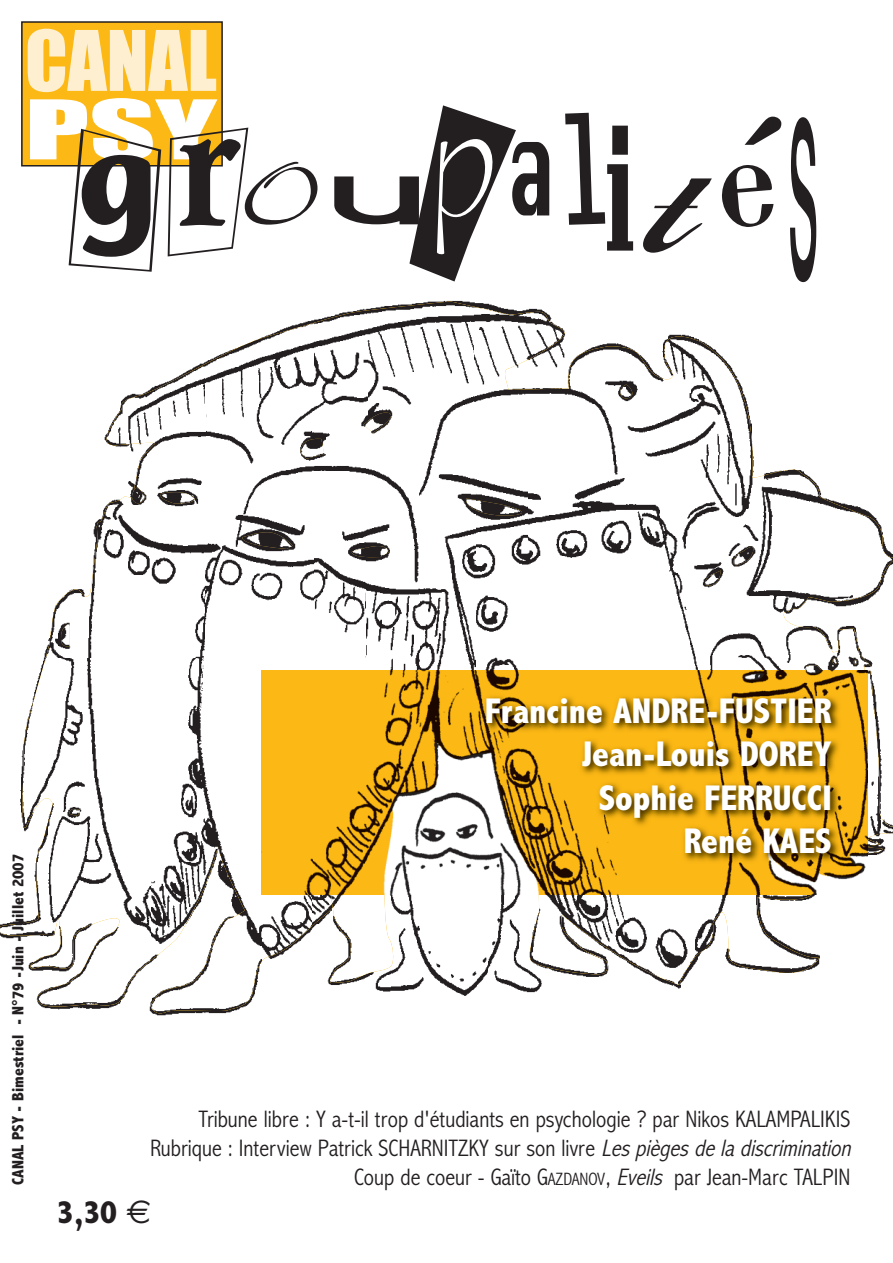
<style>
.page{position:relative;width:893px;height:1263px;background:#fff}
.page>*{position:absolute;margin:0;border:0;box-sizing:border-box;transform-origin:0 0}
.t1{font:150px "Kindergarden";color:#231f20}
.t2{font:800 condensed 36px/43.2px "Abadi";color:#fff;text-align:right}
.t3{font:800 condensed 33px "Abadi";color:#231f20}
.t4{font:300 condensed 24px/28.8px "Abadi";color:#231f20;text-align:right}
.t5{font:800 condensed 16.5px "Abadi";color:#231f20}
.s1{font-family:"Carnivale"}
.s2{font-style:italic}
.s3{font-size:18px}
.s4{font-family:"Euro Sans";font-weight:400;font-stretch:normal}
</style>
<div class="page">
<img style="left:152px;top:980px;width:179px;height:36px">
<img style="left:331px;top:894px;width:157px;height:102px">
<img style="left:488px;top:923px;width:41px;height:70px">
<img style="left:497px;top:912px;width:16px;height:11px">
<img style="left:0;top:756px;width:151px;height:252px">
<img style="left:151px;top:861px;width:162px;height:152px">
<img style="left:529px;top:556px;width:161px;height:429px">
<img style="left:690px;top:556px;width:162px;height:417px">
<img style="left:313px;top:308px;width:54px;height:618px">
<img style="left:475px;top:894px;width:46px;height:18px">
<img style="left:475px;top:479px;width:54px;height:192px">
<img style="left:852px;top:510px;width:41px;height:345px">
<img style="left:22px;top:708px;width:240px;height:153px">
<img style="left:367px;top:303px;width:54px;height:368px">
<img style="left:421px;top:301px;width:54px;height:370px">
<img style="left:31px;top:658px;width:282px;height:50px">
<img style="left:45px;top:505px;width:160px;height:153px">
<img style="left:205px;top:320px;width:108px;height:305px">
<img style="left:529px;top:403px;width:161px;height:153px">
<img style="left:690px;top:454px;width:163px;height:102px">
<img style="left:106px;top:363px;width:99px;height:142px">
<img style="left:690px;top:352px;width:63px;height:102px">
<img style="left:205px;top:322px;width:108px;height:81px">
<img style="left:475px;top:306px;width:216px;height:97px">
<img style="left:690px;top:306px;width:27px;height:46px">
<img style="left:690px;top:338px;width:26px;height:14px">
<img style="left:328px;top:894px;width:69px;height:89px">
<img style="left:329px;top:894px;width:65px;height:89px">
<img style="left:352px;top:546px;width:38px;height:11px">
<img style="left:242px;top:532px;width:51px;height:17px">
<img style="left:160px;top:492px;width:34px;height:12px">
<img style="left:132px;top:488px;width:14px;height:15px">
<img style="left:466px;top:498px;width:56px;height:18px">
<svg style="left:618px;top:383px;width:15px;height:18px"></svg>
<img style="left:363px;top:413px;width:28px;height:20px">
<img style="left:301px;top:439px;width:23px;height:20px">
<svg style="left:69px;top:806px;width:11px;height:11px"></svg>
<img style="left:60px;top:623px;width:9px;height:23px">
<img style="left:705px;top:570px;width:16px;height:16px">
<img style="left:733px;top:547px;width:21px;height:18px">
<img style="left:805px;top:665px;width:16px;height:6px">
<svg style="left:832px;top:658px;width:5px;height:6px"></svg>
<svg style="left:853px;top:660px;width:4px;height:4px"></svg>
<img style="left:262px;top:671px;width:606px;height:223px">
<div style="left:22px;top:22px;width:199px;height:144px;background:#fcb814"></div>
<svg style="left:28px;top:29px;width:188px;height:63px"></svg>
<svg style="left:30px;top:98px;width:187px;height:63px"></svg>
<div style="left:21px;top:21px;width:202px;height:146px;border:2px solid #231f20"></div>
<h1 class="t1" style="left:76px;top:85px;width:743px">gro<span class="s1">u</span>p<span class="s1">a</span>l<span class="s1">it</span>é<span class="s1">s</span></h1>
<p class="t5" style="left:8px;top:1185px;width:333px;rotate:-90deg">CANAL PSY - Bimestriel - N°79 -Juin - Juillet 2007</p>
<h2 class="t2" style="left:485px;top:689px;width:348px">Francine ANDRE-FUSTIER<br>Jean-Louis DOREY<br>Sophie FERRUCCI<br>René KAES</h2>
<p class="t4" style="left:150px;top:1104px;width:708px">Tribune libre : Y a-t-il trop d'étudiants en psychologie ? par Nikos KALAMPALIKIS<br>Rubrique : Interview Patrick SCHARNITZKY sur son livre <span class="s2">Lespiègesdeladiscrimination<br></span>Coup de coeur - Gaïto G<span class="s3">AZDANOV</span>, <span class="s2">Eveils</span> par Jean-Marc TALPIN</p>
<h3 class="t3" style="left:57px;top:1192px;width:96px">3,30 <span class="s4">€</span></h3>
</div>
